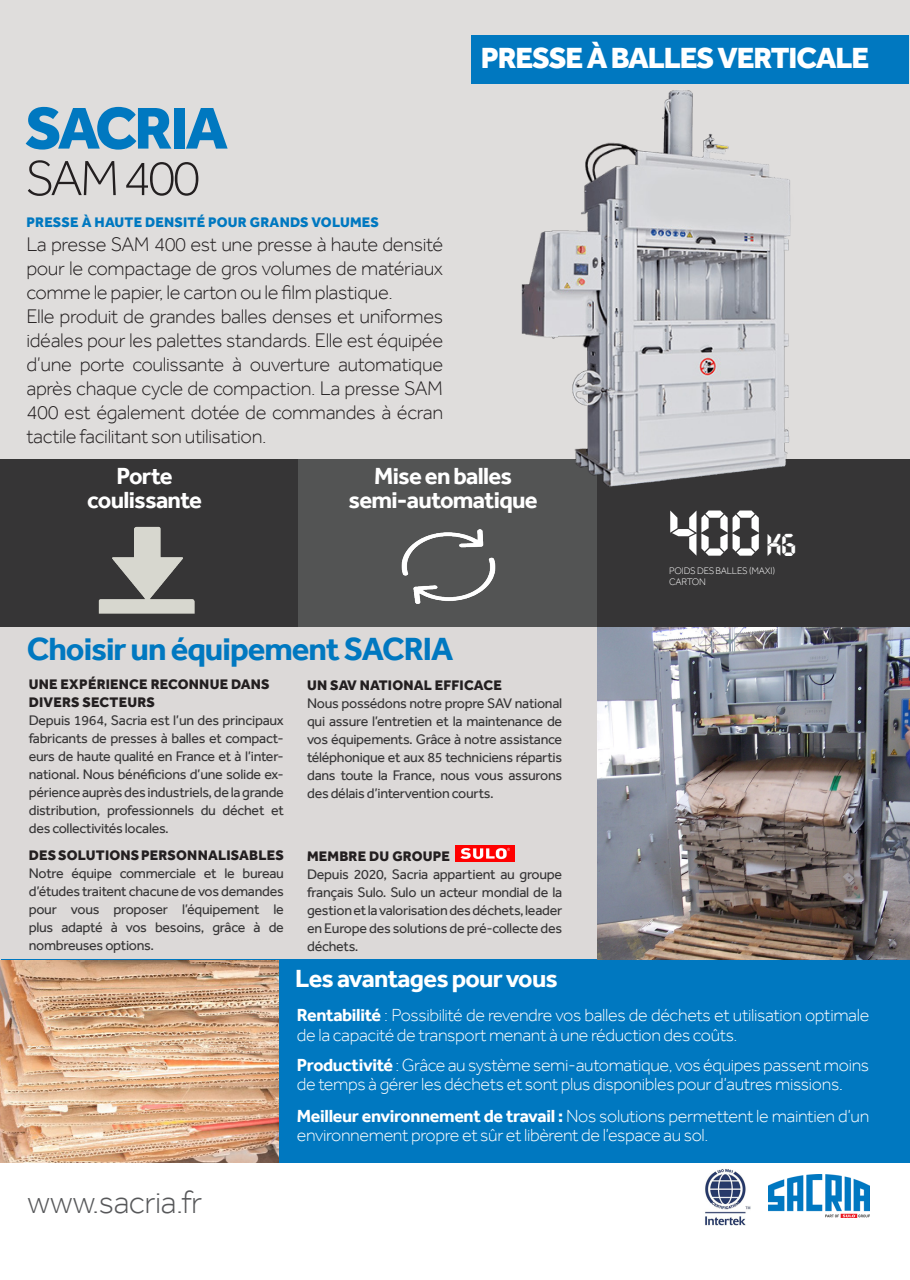
<style>
.page{position:relative;width:910px;height:1280px;background:#fff}
.page>*{position:absolute;margin:0;border:0;box-sizing:border-box;transform-origin:0 0}
.t1{font:64.5px "Transistor";color:#fff}
.t2{font:800 60.9px "Effra";letter-spacing:-.04em;color:#0078c0}
.t3{font:300 51px "Effra";letter-spacing:-.06em;color:#231f20}
.t4{font:700 33px "Effra";letter-spacing:-.03em;color:#0078c0}
.t5{font:300 33px "Effra";letter-spacing:-.02em;color:#57585a}
.t6{font:800 30px "Effra";letter-spacing:-.035em;color:#fff}
.t7{font:700 25.5px "Effra";letter-spacing:-.03em;color:#fff}
.t8{font:700 24px "Effra";letter-spacing:-.03em;color:#fff}
.t9{font:300 20.25px/24px "Effra";letter-spacing:-.02em;color:#231f20;text-align:justify}
.t10{font:300 18px/19.5px "Effra";letter-spacing:-.02em;color:#fff}
.t11{font:14.25px/18px "Effra";letter-spacing:-.02em;color:#363536;text-align:justify}
.t12{font:800 14.25px/18px "Effra";letter-spacing:.015em;color:#231f20}
.t13{font:800 14.25px "Effra";letter-spacing:.015em;color:#0078c0}
.t14{font:300 9.75px "Effra";letter-spacing:-.02em;color:#fff}
.s1{font-weight:800;color:#231f20}
.s2{font-size:31.5px}
.s3{font-weight:700}
.s4{font-size:20.25px}
</style>
<div class="page">
<div style="left:0;top:0;width:910px;height:484px;background:#dcd9d8"></div>
<div style="left:0;top:460px;width:299px;height:169px;background:#363536"></div>
<div style="left:597px;top:460px;width:313px;height:169px;background:#363536"></div>
<div style="left:299px;top:460px;width:298px;height:169px;background:#535454"></div>
<div style="left:0;top:627px;width:910px;height:341px;background:#dcd9d8"></div>
<div style="left:1px;top:959px;width:909px;height:204px;background:#0078c0"></div>
<img style="left:401px;top:529px;width:95px;height:75px">
<div style="left:472px;top:35px;width:437px;height:48px;background:#0078c0"></div>
<img style="left:0;top:960px;width:278px;height:203px">
<img style="left:98px;top:526px;width:97px;height:88px">
<img style="left:512px;top:83px;width:282px;height:404px">
<img style="left:597px;top:627px;width:313px;height:332px">
<img style="left:455px;top:845px;width:60px;height:16px">
<img style="left:769px;top:1175px;width:100px;height:42px">
<img style="left:705px;top:1169px;width:46px;height:56px">
<p class="t2" style="left:25px;top:92px;width:204px">SACRIA</p>
<p class="t3" style="left:25px;top:148px;width:177px">SAM 400</p>
<p class="t6" style="left:481px;top:40px;width:390px">PRESSE À BALLES VERTICALE</p>
<p class="t13" style="left:26px;top:214px;width:354px">PRESSE À HAUTE DENSITÉ POUR GRANDS VOLUMES</p>
<p class="t9" style="left:26px;top:232px;width:418px">La presse SAM 400 est une presse à haute densité pour le compactage de gros volumes de matériaux comme le papier, le carton ou le film plastique.</p>
<p class="t9" style="left:26px;top:304px;width:418px">Elle produit de grandes balles denses et uniformes idéales pour les palettes standards. Elle est équipée d’une porte coulissante à ouverture automatique après chaque cycle de compaction. La presse SAM 400 est également dotée de commandes à écran tactile facilitant son utilisation.</p>
<p class="t8" style="left:374px;top:461px;width:139px">Mise en balles</p>
<p class="t8" style="left:349px;top:485px;width:191px">semi-automatique</p>
<p class="t8" style="left:117px;top:461px;width:58px">Porte</p>
<p class="t8" style="left:87px;top:485px;width:116px">coulissante</p>
<p class="t4" style="left:27px;top:629px;width:428px">Choisir un équipement SACRIA</p>
<p class="t12" style="left:29px;top:675px;width:242px">UNE EXPÉRIENCE RECONNUE DANS<br>DIVERS SECTEURS</p>
<p class="t11" style="left:29px;top:711px;width:257px">Depuis 1964, Sacria est l’un des principaux fabricants de presses à balles et compact&shy;eurs de haute qualité en France et à l’inter&shy;national. Nous bénéficions d’une solide ex&shy;périence auprès des industriels, de la grande distribution, professionnels du déchet et des collectivités locales.</p>
<p class="t11" style="left:29px;top:846px;width:257px"><span class="s1">DES SOLUTIONS PERSONNALISABLES </span>Notre équipe commerciale et le bureau d’études traitent chacune de vos demandes pour vous proposer l’équipement le plus adapté à vos besoins, grâce à de nombreuses options.</p>
<p class="t12" style="left:307px;top:676px;width:196px">UN SAV NATIONAL EFFICACE</p>
<p class="t11" style="left:307px;top:694px;width:257px">Nous possédons notre propre SAV national qui assure l’entretien et la maintenance de vos équipements. Grâce à notre assistance téléphonique et aux 85 techniciens répartis dans toute la France, nous vous assurons des délais d’intervention courts.</p>
<p class="t12" style="left:307px;top:847px;width:144px">MEMBRE DU GROUPE</p>
<p class="t11" style="left:307px;top:865px;width:257px">Depuis 2020, Sacria appartient au groupe français Sulo. Sulo un acteur mondial de la gestion et la valorisation des déchets, leader en Europe des solutions de pré-collecte des déchets.</p>
<p class="t1" style="left:668px;top:500px;width:129px">400 <span class="s2">KG</span></p>
<p class="t14" style="left:669px;top:564px;width:108px">POIDS DES BALLES (MAXI)</p>
<p class="t14" style="left:669px;top:576px;width:39px">CARTON</p>
<p class="t5" style="left:28px;top:1183px;width:176px">www.sacria.fr</p>
<p class="t7" style="left:295px;top:963px;width:264px">Les avantages pour vous</p>
<p class="t10" style="left:297px;top:1005px;width:574px"><span class="s3">Rentabilité</span> : Possibilité de revendre vos balles de déchets et utilisation optimale de la capacité de transport menant à une réduction des coûts.</p>
<p class="t10" style="left:297px;top:1054px;width:574px"><span class="s3">Productivité</span> : Grâce au système semi-automatique, vos équipes passent moins de temps à gérer les déchets et sont plus disponibles pour d’autres missions<span class="s4">.</span></p>
<p class="t10" style="left:297px;top:1105px;width:574px"><span class="s3">Meilleur environnement de travail :</span> Nos solutions permettent le maintien d’un environnement propre et sûr et libèrent de l’espace au sol.</p>
</div>
